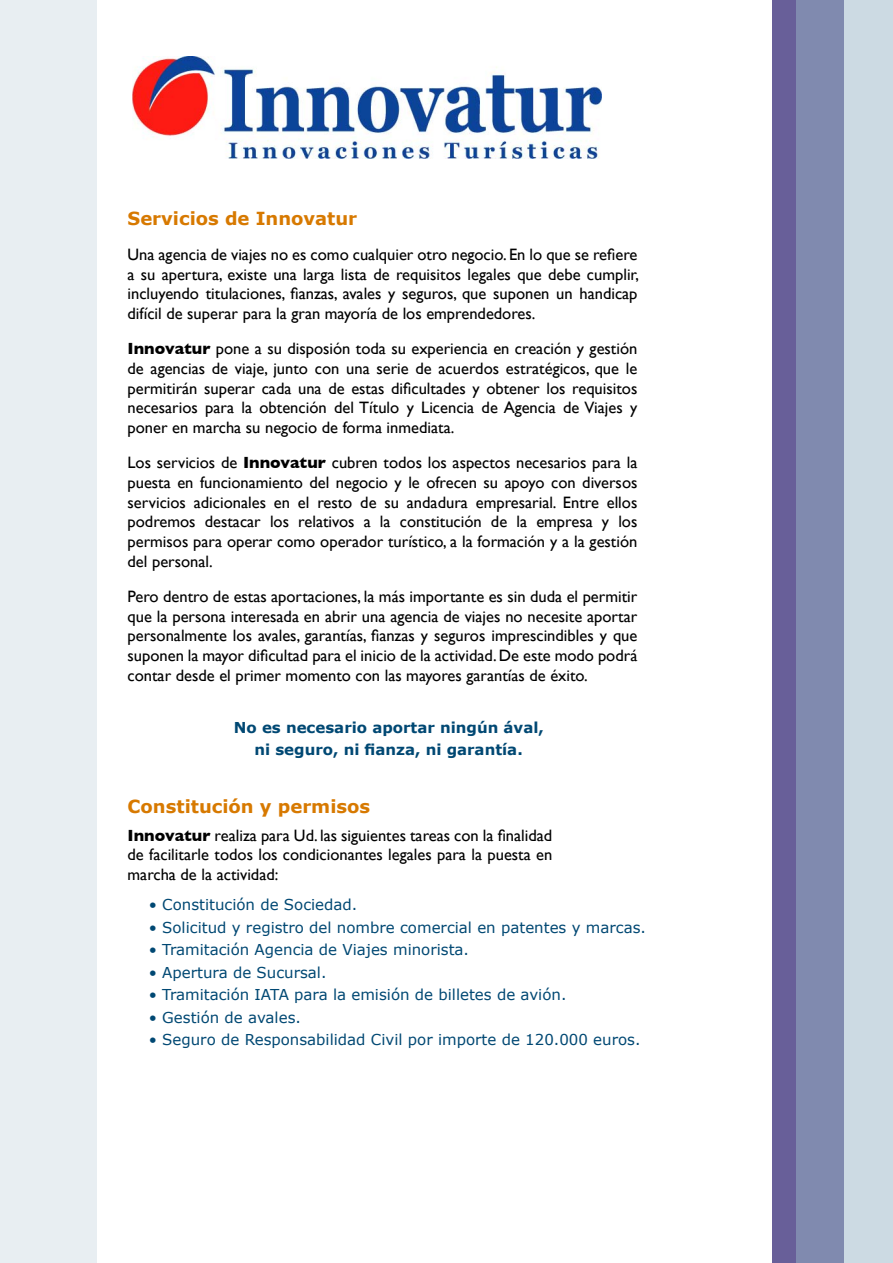
<style>
.page{position:relative;width:893px;height:1263px;background:#fff}
.page>*{position:absolute;margin:0;border:0;box-sizing:border-box;transform-origin:0 0}
.t1{font:700 18px "Verdana";color:#d77900}
.t2{font:16.5px/19.8px "Gill Sans";color:#000;text-align:justify}
.t3{font:15px "Verdana";color:#004873}
.t4{font:700 15px/22.5px "Verdana";color:#004873;text-align:center}
.s1{font-weight:700}
</style>
<div class="page">
<div style="left:772px;top:0;width:72px;height:1263px;background:#685f99"></div>
<svg style="left:796px;top:0;width:97px;height:1263px;background:#a6b2c9"></svg>
<div style="left:0;top:0;width:97px;height:1263px;background:#e8eef2"></div>
<img style="left:132px;top:57px;width:470px;height:101px">
<p class="t1" style="left:128px;top:207px;width:231px">Servicios de Innovatur</p>
<p class="t2" style="left:128px;top:244px;width:513px">Una agencia de viajes no es como cualquier otro negocio. En lo que se refiere a su apertura, existe una larga lista de requisitos legales que debe cumplir, incluyendo titulaciones, fianzas, avales y seguros, que suponen un handicap difícil de superar para la gran mayoría de los emprendedores.</p>
<p class="t2" style="left:128px;top:338px;width:511px"><span class="s1">Innovatur</span> pone a su disposión toda su experiencia en creación y gestión de agencias de viaje, junto con una serie de acuerdos estratégicos, que le permitirán superar cada una de estas dificultades y obtener los requisitos necesarios para la obtención del Título y Licencia de Agencia de Viajes y poner en marcha su negocio de forma inmediata.</p>
<p class="t2" style="left:128px;top:452px;width:511px">Los servicios de <span class="s1">Innovatur</span> cubren todos los aspectos necesarios para la puesta en funcionamiento del negocio y le ofrecen su apoyo con diversos servicios adicionales en el resto de su andadura empresarial. Entre ellos podremos destacar los relativos a la constitución de la empresa y los permisos para operar como operador turístico, a la formación y a la gestión del personal.</p>
<p class="t2" style="left:128px;top:586px;width:511px">Pero dentro de estas aportaciones, la más importante es sin duda el permitir que la persona interesada en abrir una agencia de viajes no necesite aportar personalmente los avales, garantías, fianzas y seguros imprescindibles y que suponen la mayor dificultad para el inicio de la actividad. De este modo podrá contar desde el primer momento con las mayores garantías de éxito.</p>
<p class="t4" style="left:234px;top:715px;width:311px">No es necesario aportar ningún ával, ni seguro, ni fianza, ni garantía.</p>
<p class="t1" style="left:128px;top:795px;width:244px">Constitución y permisos</p>
<p class="t2" style="left:128px;top:825px;width:426px"><span class="s1">Innovatur</span> realiza para Ud. las siguientes tareas con la finalidad de facilitarle todos los condicionantes legales para la puesta en marcha de la actividad:</p>
<p class="t3" style="left:149px;top:895px;width:210px">• Constitución de Sociedad.</p>
<p class="t3" style="left:149px;top:918px;width:499px">• Solicitud y registro del nombre comercial en patentes y marcas.</p>
<p class="t3" style="left:149px;top:940px;width:322px">• Tramitación Agencia de Viajes minorista.</p>
<p class="t3" style="left:149px;top:963px;width:179px">• Apertura de Sucursal.</p>
<p class="t3" style="left:149px;top:985px;width:419px">• Tramitación IATA para la emisión de billetes de avión.</p>
<p class="t3" style="left:149px;top:1008px;width:154px">• Gestión de avales.</p>
<p class="t3" style="left:149px;top:1030px;width:493px">• Seguro de Responsabilidad Civil por importe de 120.000 euros.</p>
</div>
